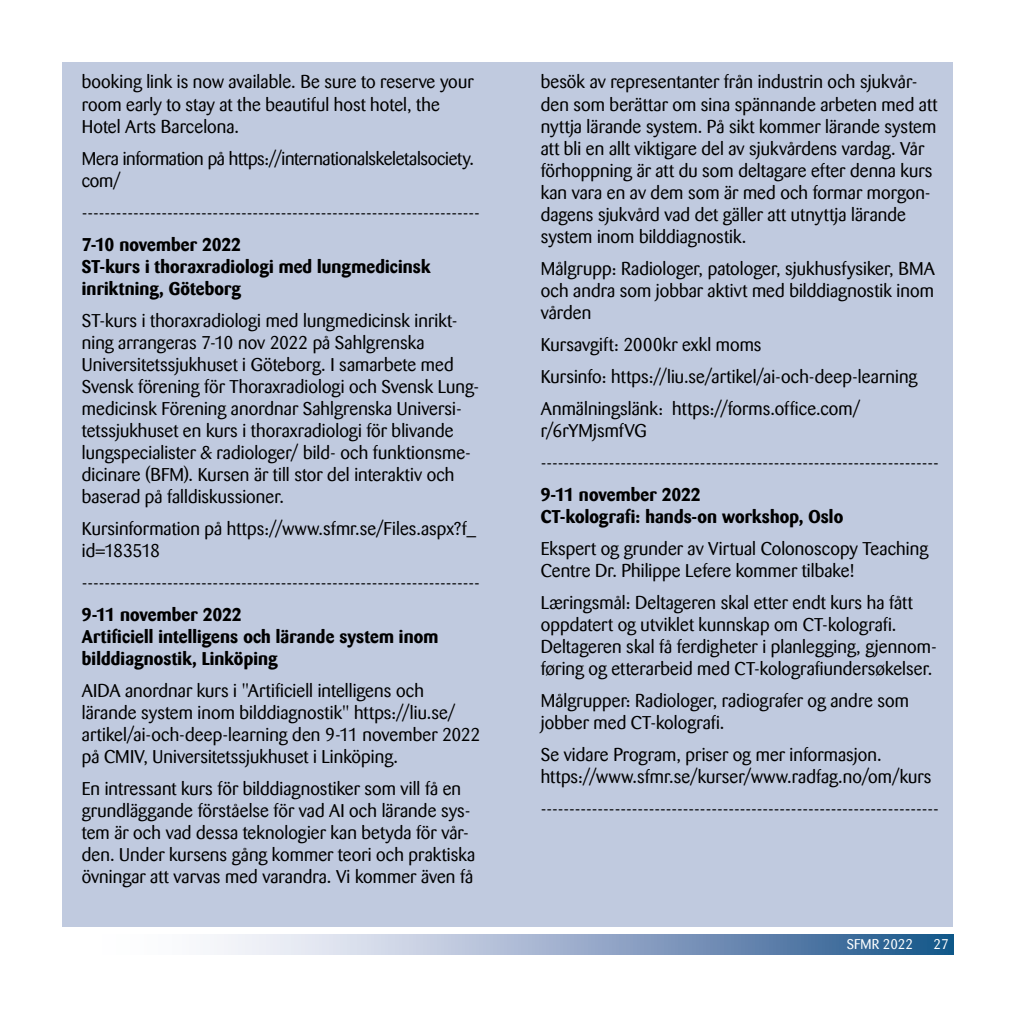
<style>
.page{position:relative;width:1017px;height:1017px;background:#fff}
.page>*{position:absolute;margin:0;border:0;box-sizing:border-box;transform-origin:0 0}
.t1{font:18.38px/22.1px "Barmeno";letter-spacing:.005em;color:#000}
.t2{font:700 18.38px/22.1px "Barmeno";letter-spacing:.005em;color:#000}
.t3{font:18.38px/22.1px "Barmeno";letter-spacing:-.015em;color:#000}
.t4{font:14px "Barmeno";color:#fff}
</style>
<div class="page">
<div style="left:62px;top:62px;width:891px;height:865px;background:#c0cadf"></div>
<svg style="left:214px;top:934px;width:740px;height:20px;background:#93aac7"></svg>
<p class="t1" style="left:82px;top:71px;width:393px">booking link is now available. Be sure to reserve your room early to stay at the beautiful host hotel, the<br>Hotel Arts Barcelona.</p>
<p class="t3" style="left:82px;top:147px;width:394px">Mera information på https://internationalskeletalsociety. com/</p>
<p class="t1" style="left:82px;top:201px;width:400px">----------------------------------------------------------------------</p>
<p class="t2" style="left:82px;top:233px;width:350px">7-10 november 2022<br>ST-kurs i thoraxradiologi med lungmedicinsk inriktning, Göteborg</p>
<p class="t1" style="left:82px;top:309px;width:399px">ST-kurs i thoraxradiologi med lungmedicinsk inrikt&shy;ning arrangeras 7-10 nov 2022 på Sahlgrenska Universitetssjukhuset i Göteborg. I samarbete med Svensk förening för Thoraxradiologi och Svensk Lung&shy;medicinsk Förening anordnar Sahlgrenska Universi&shy;tetssjukhuset en kurs i thoraxradiologi för blivande lungspecialister &amp; radiologer/ bild- och funktionsme&shy;dicinare (BFM). Kursen är till stor del interaktiv och baserad på falldiskussioner.</p>
<p class="t1" style="left:82px;top:518px;width:396px">Kursinformation på https://www.sfmr.se/Files.aspx?f_ id=183518</p>
<p class="t1" style="left:82px;top:572px;width:400px">----------------------------------------------------------------------</p>
<p class="t2" style="left:82px;top:603px;width:358px">9-11 november 2022<br>Artificiell intelligens och lärande system inom bilddiagnostik, Linköping</p>
<p class="t1" style="left:82px;top:680px;width:400px">AIDA anordnar kurs i "Artificiell intelligens och lärande system inom bilddiagnostik" https://liu.se/ artikel/ai-och-deep-learning den 9-11 november 2022 på CMIV, Universitetssjukhuset i Linköping.</p>
<p class="t1" style="left:82px;top:778px;width:395px">En intressant kurs för bilddiagnostiker som vill få en grundläggande förståelse för vad AI och lärande sys&shy;tem är och vad dessa teknologier kan betyda för vår&shy;den. Under kursens gång kommer teori och praktiska övningar att varvas med varandra. Vi kommer även få</p>
<p class="t1" style="left:541px;top:71px;width:398px">besök av representanter från industrin och sjukvår&shy;den som berättar om sina spännande arbeten med att nyttja lärande system. På sikt kommer lärande system att bli en allt viktigare del av sjukvårdens vardag. Vår förhoppning är att du som deltagare efter denna kurs kan vara en av dem som är med och formar morgon&shy;dagens sjukvård vad det gäller att utnyttja lärande system inom bilddiagnostik.</p>
<p class="t1" style="left:541px;top:258px;width:396px;text-align:justify">Målgrupp: Radiologer, patologer, sjukhusfysiker, BMA och andra som jobbar aktivt med bilddiagnostik inom vården</p>
<p class="t1" style="left:541px;top:329px;width:378px;line-height:32px">Kursavgift: 2000kr exkl moms<br>Kursinfo: https://liu.se/artikel/ai-och-deep-learning<br>Anmälningslänk: https://forms.office.com/</p>
<p class="t1" style="left:541px;top:415px;width:400px;line-height:32px">r/6rYMjsmfVG ----------------------------------------------------------------------</p>
<p class="t2" style="left:541px;top:483px;width:304px">9-11 november 2022<br>CT-kolografi: hands-on workshop, Oslo</p>
<p class="t1" style="left:541px;top:538px;width:389px">Ekspert og grunder av Virtual Colonoscopy Teaching<br>Centre Dr. Philippe Lefere kommer tilbake!</p>
<p class="t1" style="left:541px;top:592px;width:397px">Læringsmål: Deltageren skal etter endt kurs ha fått oppdatert og utviklet kunnskap om CT-kolografi.<br>Deltageren skal få ferdigheter i planlegging, gjennom&shy;føring og etterarbeid med CT-kolografiundersøkelser.</p>
<p class="t1" style="left:541px;top:690px;width:370px">Målgrupper: Radiologer, radiografer og andre som jobber med CT-kolografi.</p>
<p class="t1" style="left:541px;top:744px;width:392px">Se vidare Program, priser og mer informasjon. https://www.sfmr.se/kurser/www.radfag.no/om/kurs</p>
<p class="t1" style="left:541px;top:798px;width:400px">----------------------------------------------------------------------</p>
<p class="t4" style="left:847px;top:936px;width:68px">SFMR 2022</p>
<p class="t4" style="left:934px;top:936px;width:17px">27</p>
</div>
